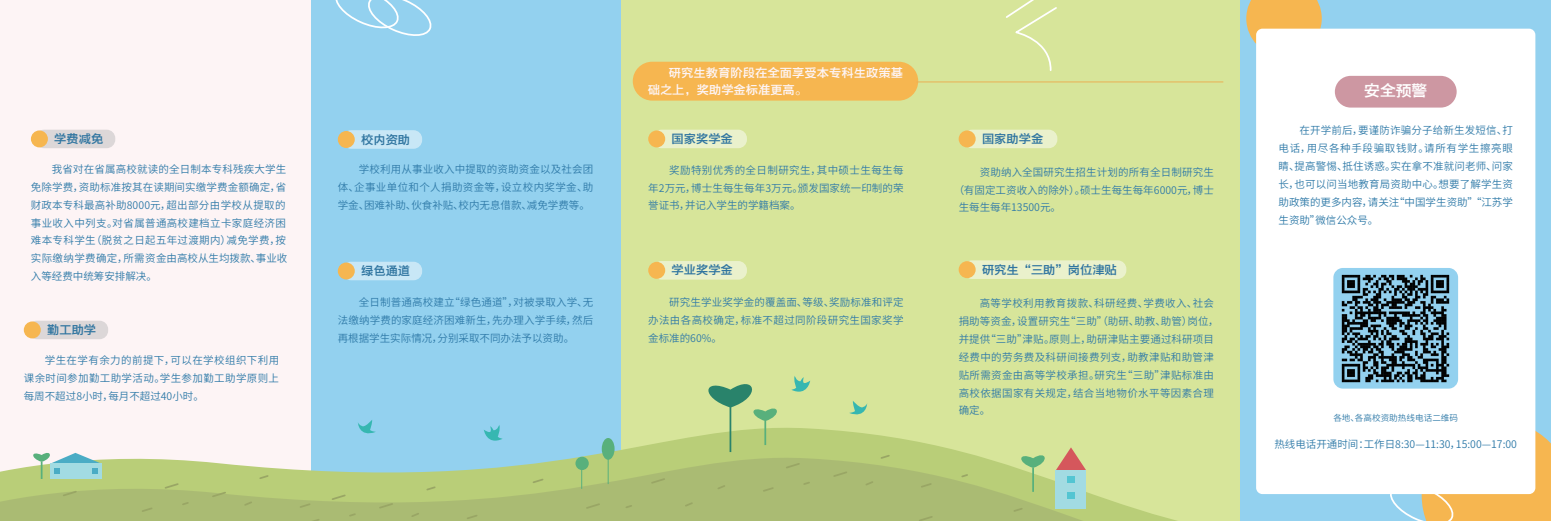
<style>
.page{position:relative;width:1551px;height:521px;background:#fff}
.page>*{position:absolute;margin:0;border:0;box-sizing:border-box;transform-origin:0 0}
.t1{font:15.75px "FZYDZHJW GB1 0";color:#fff}
.t2{font:12.25px "FZYDZHJW GB1 0";color:#3075a0}
.t3{font:12.25px/16.1px "FZYDZHJW GB1 0";letter-spacing:.005em;color:#fdf4f5}
.t4{font:10.5px/17.8px "Source Han Sans CN";letter-spacing:.015em;color:#2f7aa8;text-align:justify}
.t5{font:10.5px/17.8px "Source Han Sans CN";letter-spacing:.035em;color:#2f7aa8}
.t6{font:8.58px "Source Han Sans CN";color:#2f7aa8}
</style>
<div class="page">
<div style="left:931px;top:0;width:310px;height:521px;background:#d7e59a"></div>
<div style="left:620px;top:0;width:312px;height:521px;background:#d7e59a"></div>
<div style="left:1240px;top:0;width:310px;height:521px;background:#93d1ef"></div>
<div style="left:310px;top:0;width:310px;height:521px;background:#93d1ef"></div>
<div style="left:0;top:0;width:310px;height:521px;background:#fdf4f5"></div>
<svg style="left:1246px;top:0;width:75px;height:43px;background:#f0b85a"></svg>
<div style="left:1255px;top:29px;width:280px;height:465px;background:#fff;border-radius:6px"></div>
<div style="left:1333px;top:268px;width:124px;height:121px;background:#93d1ef;border-radius:10px"></div>
<img style="left:1341px;top:274px;width:109px;height:109px">
<div style="left:342px;top:130px;width:80px;height:19px;background:#c8e7f6;border-radius:9px"></div>
<div style="left:338px;top:131px;width:17px;height:17px;background:#f6b650;border-radius:50%"></div>
<div style="left:342px;top:262px;width:80px;height:18px;background:#c8e7f6;border-radius:9px"></div>
<div style="left:338px;top:262px;width:17px;height:17px;background:#f6b650;border-radius:50%"></div>
<div style="left:36px;top:130px;width:79px;height:18px;background:#dcd7d8;border-radius:9px"></div>
<div style="left:31px;top:130px;width:17px;height:17px;background:#f6b650;border-radius:50%"></div>
<div style="left:28px;top:321px;width:80px;height:18px;background:#dcd7d8;border-radius:9px"></div>
<div style="left:24px;top:321px;width:17px;height:17px;background:#f6b650;border-radius:50%"></div>
<div style="left:653px;top:130px;width:94px;height:18px;background:#eaf1cc;border-radius:9px"></div>
<div style="left:648px;top:130px;width:17px;height:17px;background:#f6b650;border-radius:50%"></div>
<div style="left:653px;top:261px;width:94px;height:19px;background:#eaf1cc;border-radius:9px"></div>
<div style="left:648px;top:262px;width:17px;height:17px;background:#f6b650;border-radius:50%"></div>
<div style="left:963px;top:260px;width:163px;height:19px;background:#eaf1cc;border-radius:9px"></div>
<div style="left:958px;top:261px;width:17px;height:17px;background:#f6b650;border-radius:50%"></div>
<div style="left:963px;top:130px;width:94px;height:18px;background:#eaf1cc;border-radius:9px"></div>
<div style="left:958px;top:130px;width:17px;height:17px;background:#f6b650;border-radius:50%"></div>
<div style="left:632px;top:62px;width:286px;height:39px;background:#f6b650;border-radius:19px"></div>
<hr style="left:916px;top:81px;width:307px;height:1px;background:#eab054">
<svg style="left:310px;top:420px;width:947px;height:38px"></svg>
<svg style="left:0;top:458px;width:1261px;height:63px"></svg>
<hr style="left:729px;top:407px;width:2px;height:45px;background:#29836b">
<hr style="left:764px;top:421px;width:2px;height:24px;background:#58b07c">
<svg style="left:700px;top:384px;width:82px;height:37px"></svg>
<svg style="left:802px;top:480px;width:9px;height:6px"></svg>
<svg style="left:832px;top:470px;width:16px;height:8px"></svg>
<svg style="left:761px;top:486px;width:14px;height:7px"></svg>
<svg style="left:784px;top:462px;width:17px;height:8px"></svg>
<svg style="left:716px;top:484px;width:10px;height:7px"></svg>
<svg style="left:960px;top:473px;width:9px;height:6px"></svg>
<svg style="left:879px;top:453px;width:12px;height:7px"></svg>
<svg style="left:919px;top:482px;width:14px;height:7px"></svg>
<svg style="left:61px;top:489px;width:17px;height:8px"></svg>
<svg style="left:864px;top:480px;width:10px;height:7px"></svg>
<svg style="left:917px;top:515px;width:17px;height:6px"></svg>
<svg style="left:1012px;top:506px;width:11px;height:7px"></svg>
<svg style="left:181px;top:501px;width:9px;height:5px"></svg>
<svg style="left:211px;top:490px;width:16px;height:8px"></svg>
<svg style="left:140px;top:506px;width:14px;height:7px"></svg>
<svg style="left:163px;top:482px;width:17px;height:8px"></svg>
<svg style="left:258px;top:474px;width:12px;height:6px"></svg>
<svg style="left:298px;top:502px;width:14px;height:7px"></svg>
<svg style="left:243px;top:500px;width:10px;height:7px"></svg>
<svg style="left:348px;top:512px;width:9px;height:6px"></svg>
<svg style="left:378px;top:502px;width:16px;height:8px"></svg>
<svg style="left:307px;top:517px;width:14px;height:4px"></svg>
<svg style="left:330px;top:493px;width:17px;height:8px"></svg>
<svg style="left:425px;top:485px;width:12px;height:7px"></svg>
<svg style="left:465px;top:513px;width:14px;height:7px"></svg>
<svg style="left:410px;top:511px;width:10px;height:7px"></svg>
<svg style="left:624px;top:504px;width:9px;height:5px"></svg>
<svg style="left:650px;top:477px;width:16px;height:8px"></svg>
<svg style="left:531px;top:477px;width:13px;height:7px"></svg>
<svg style="left:584px;top:502px;width:17px;height:8px"></svg>
<svg style="left:683px;top:501px;width:11px;height:7px"></svg>
<svg style="left:1016px;top:447px;width:69px;height:45px"></svg>
<div style="left:1055px;top:470px;width:30px;height:39px;background:#a2dbe2"></div>
<div style="left:1067px;top:476px;width:7px;height:6px;background:#53c5d2"></div>
<div style="left:1067px;top:492px;width:7px;height:6px;background:#53c5d2"></div>
<div style="left:601px;top:438px;width:13px;height:22px;background:#58b07c;border-radius:50%"></div>
<div style="left:575px;top:457px;width:13px;height:13px;background:#58b07c;border-radius:50%"></div>
<hr style="left:607px;top:454px;width:1px;height:30px;background:#58b07c">
<svg style="left:581px;top:470px;width:1px;height:19px"></svg>
<svg style="left:30px;top:453px;width:72px;height:26px"></svg>
<svg style="left:849px;top:401px;width:18px;height:14px"></svg>
<svg style="left:358px;top:420px;width:18px;height:18px"></svg>
<svg style="left:791px;top:376px;width:19px;height:16px"></svg>
<svg style="left:484px;top:425px;width:18px;height:21px"></svg>
<svg style="left:1006px;top:0;width:51px;height:71px"></svg>
<svg style="left:1390px;top:420px;width:160px;height:101px"></svg>
<svg style="left:335px;top:0;width:97px;height:36px"></svg>
<div style="left:1334px;top:76px;width:122px;height:32px;background:#cd97a2;border-radius:16px"></div>
<p class="t2" style="left:54px;top:132px;width:50px">学费减免</p>
<p class="t4" style="left:31px;top:160px;width:258px;text-align:left;text-indent:21px">我省对在省属高校就读的全日制本专科残疾大学生免除学费，资助标准按其在读期间实缴学费金额确定，省财政本专科最高补助8000元，超出部分由学校从提取的事业收入中列支。对省属普通高校建档立卡家庭经济困难本专科学生（脱贫之日起五年过渡期内）减免学费，按实际缴纳学费确定，所需资金由高校从生均拨款、事业收入等经费中统筹安排解决。</p>
<p class="t2" style="left:47px;top:323px;width:51px">勤工助学</p>
<p class="t4" style="left:24px;top:352px;width:257px;text-indent:21px">学生在学有余力的前提下，可以在学校组织下利用课余时间参加勤工助学活动。学生参加勤工助学原则上每周不超过8小时，每月不超过40小时。</p>
<p class="t2" style="left:361px;top:133px;width:50px">校内资助</p>
<p class="t4" style="left:338px;top:161px;width:257px;text-indent:21px">学校利用从事业收入中提取的资助资金以及社会团体、企事业单位和个人捐助资金等，设立校内奖学金、助学金、困难补助、伙食补贴、校内无息借款、减免学费等。</p>
<p class="t2" style="left:361px;top:264px;width:50px">绿色通道</p>
<p class="t4" style="left:338px;top:293px;width:257px;text-indent:21px">全日制普通高校建立“绿色通道”，对被录取入学、无法缴纳学费的家庭经济困难新生，先办理入学手续，然后再根据学生实际情况，分别采取不同办法予以资助。</p>
<p class="t3" style="left:647px;top:66px;width:257px;text-indent:21px">研究生教育阶段在全面享受本专科生政策基础之上，奖助学金标准更高。</p>
<p class="t2" style="left:671px;top:132px;width:63px">国家奖学金</p>
<p class="t4" style="left:648px;top:161px;width:257px;text-indent:21px">奖励特别优秀的全日制研究生，其中硕士生每生每年2万元，博士生每生每年3万元。颁发国家统一印制的荣誉证书，并记入学生的学籍档案。</p>
<p class="t2" style="left:671px;top:263px;width:63px">学业奖学金</p>
<p class="t4" style="left:648px;top:294px;width:257px;text-indent:21px">研究生学业奖学金的覆盖面、等级、奖励标准和评定办法由各高校确定，标准不超过同阶段研究生国家奖学金标准的60%。</p>
<p class="t2" style="left:982px;top:132px;width:63px">国家助学金</p>
<p class="t4" style="left:979px;top:163px;width:236px">资助纳入全国研究生招生计划的所有全日制研究生</p>
<p class="t4" style="left:953px;top:181px;width:262px">（有固定工资收入的除外）。硕士生每生每年6000元，博士</p>
<p class="t4" style="left:958px;top:199px;width:104px">生每生每年13500元。</p>
<p class="t2" style="left:982px;top:263px;width:136px">研究生“三助”岗位津贴</p>
<p class="t5" style="left:958px;top:295px;width:261px;text-indent:21px">高等学校利用教育拨款、科研经费、学费收入、社会捐助等资金，设置研究生“三助”（助研、助教、助管）岗位，并提供“三助”津贴。原则上，助研津贴主要通过科研项目经费中的劳务费及科研间接费列支，助教津贴和助管津贴所需资金由高等学校承担。研究生“三助”津贴标准由高校依据国家有关规定，结合当地物价水平等因素合理确定。</p>
<h1 class="t1" style="left:1364px;top:82px;width:64px">安全预警</h1>
<p class="t4" style="left:1278px;top:122px;width:236px;text-indent:21px">在开学前后，要谨防诈骗分子给新生发短信、打电话，用尽各种手段骗取钱财。请所有学生擦亮眼睛、提高警惕、抵住诱惑。实在拿不准就问老师、问家长，也可以问当地教育局资助中心。想要了解学生资助政策的更多内容，请关注“中国学生资助”“江苏学生资助”微信公众号。</p>
<p class="t6" style="left:1333px;top:413px;width:126px">各地、各高校资助热线电话二维码</p>
<p class="t4" style="left:1274px;top:436px;width:244px">热线电话开通时间：工作日8:30—11:30，15:00—17:00</p>
</div>
